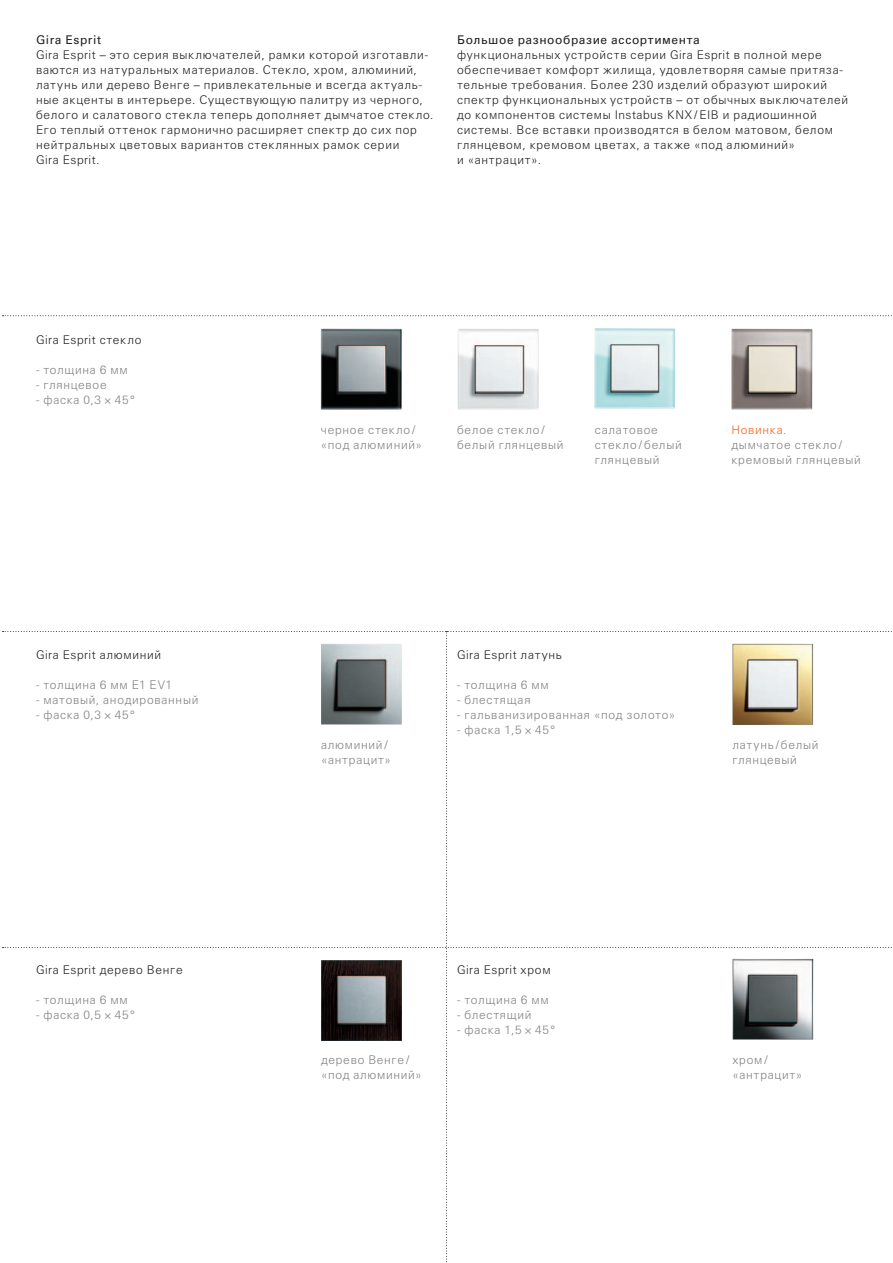
<style>
.page{position:relative;width:893px;height:1263px;background:#fff}
.page>*{position:absolute;margin:0;border:0;box-sizing:border-box;transform-origin:0 0}
.t1{font:300 12px/15px "Univers Cyr";letter-spacing:.06em;color:#231f20}
.t2{font:300 12px/15px "Univers Cyr";letter-spacing:.06em;color:#808285}
.t3{font:300 12px "Univers Cyr";letter-spacing:.035em;color:#231f20}
.t4{font:12px "Univers Cyr";letter-spacing:.05em;color:#231f20}
.t5{font:300 12px "Univers Cyr";letter-spacing:.06em;color:#f36421}
.s1{font-family:"Linotype Univers Basic"}
</style>
<div class="page">
<img style="left:321px;top:329px;width:81px;height:81px">
<img style="left:594px;top:328px;width:81px;height:81px">
<img style="left:458px;top:329px;width:81px;height:81px">
<img style="left:731px;top:329px;width:81px;height:81px">
<svg style="left:3px;top:315px;width:889px;height:1px"></svg>
<svg style="left:3px;top:631px;width:889px;height:632px"></svg>
<p class="t4" style="left:36px;top:35px;width:66px">Gira Esprit</p>
<p class="t1" style="left:36px;top:48px;width:399px">Gira Esprit – это серия выключателей, рамки которой изготавли&shy;ваются из натуральных материалов. Стекло, хром, алюминий, латунь или дерево Венге – привлекательные и всегда актуаль&shy;ные акценты в интерьере. Существующую палитру из черного, белого и салатового стекла теперь дополняет дымчатое стекло.<br>Его теплый оттенок гармонично расширяет спектр до сих пор нейтральных цветовых вариантов стеклянных рамок серии<br>Gira Esprit.</p>
<p class="t4" style="left:457px;top:35px;width:244px">Большое разнообразие ассортимента</p>
<p class="t1" style="left:457px;top:48px;width:393px">функциональных устройств серии Gira Esprit в полной мере обеспечивает комфорт жилища, удовлетворяя самые притяза&shy;тельные требования. Более 230 изделий образуют широкий спектр функциональных устройств – от обычных выключателей до компонентов системы Instabus KNX / EIB и радиошинной системы. Все вставки производятся в белом матовом, белом глянцевом, кремовом цветах, а также «под алюминий»<br>и «антрацит».</p>
<p class="t3" style="left:36px;top:335px;width:107px">Gira Esprit стекло</p>
<p class="t2" style="left:36px;top:363px;width:93px">- толщина 6 мм</p>
<p class="t2" style="left:36px;top:378px;width:72px">- глянцевое</p>
<p class="t2" style="left:36px;top:393px;width:100px">- фаска 0,3 <span class="s1">×</span> 45 °</p>
<p class="t1" style="left:36px;top:648px;width:126px">Gira Esprit алюминий</p>
<p class="t2" style="left:36px;top:678px;width:138px">- толщина 6 мм E1 EV1</p>
<p class="t2" style="left:36px;top:693px;width:164px">- матовый, анодированный</p>
<p class="t2" style="left:36px;top:708px;width:100px">- фаска 0,3 <span class="s1">×</span> 45 °</p>
<p class="t1" style="left:36px;top:963px;width:148px">Gira Esprit дерево Венге</p>
<p class="t2" style="left:36px;top:993px;width:93px">- толщина 6 мм</p>
<p class="t2" style="left:36px;top:1008px;width:100px">- фаска 0,5 <span class="s1">×</span> 45 °</p>
<p class="t2" style="left:321px;top:423px;width:103px">черное стекло / «под алюминий»</p>
<p class="t2" style="left:595px;top:423px;width:88px">салатовое стекло / белый глянцевый</p>
<p class="t5" style="left:731px;top:425px;width:57px">Новинка.</p>
<p class="t2" style="left:457px;top:423px;width:108px">белое стекло / белый глянцевый</p>
<p class="t2" style="left:731px;top:438px;width:131px">дымчатое стекло / кремовый глянцевый</p>
<p class="t3" style="left:457px;top:650px;width:106px">Gira Esprit латунь</p>
<p class="t2" style="left:457px;top:678px;width:93px">- толщина 6 мм</p>
<p class="t2" style="left:457px;top:693px;width:75px">- блестящая</p>
<p class="t2" style="left:457px;top:708px;width:220px">- гальванизированная «под золото»</p>
<p class="t2" style="left:457px;top:723px;width:100px">- фаска 1,5 <span class="s1">×</span> 45 °</p>
<p class="t2" style="left:321px;top:738px;width:72px">алюминий / «антрацит»</p>
<p class="t2" style="left:732px;top:738px;width:87px">латунь / белый глянцевый</p>
<p class="t3" style="left:457px;top:965px;width:95px">Gira Esprit хром</p>
<p class="t2" style="left:457px;top:993px;width:93px">- толщина 6 мм</p>
<p class="t2" style="left:457px;top:1008px;width:76px">- блестящий</p>
<p class="t2" style="left:457px;top:1023px;width:100px">- фаска 1,5 <span class="s1">×</span> 45 °</p>
<p class="t2" style="left:321px;top:1053px;width:102px">дерево Венге / «под алюминий»</p>
<p class="t2" style="left:732px;top:1053px;width:72px">хром / «антрацит»</p>
</div>
